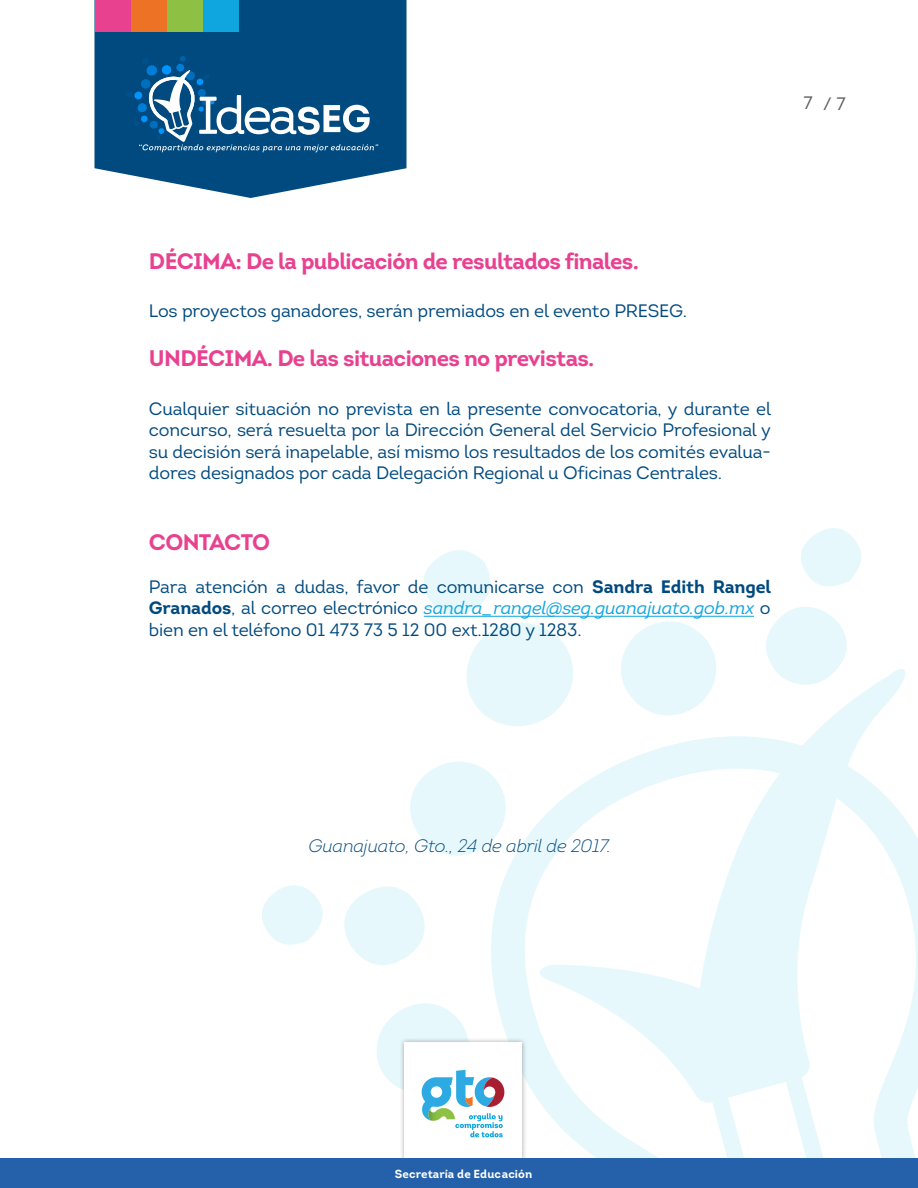
<style>
.page{position:relative;width:918px;height:1188px;background:#fff}
.page>*{position:absolute;margin:0;border:0;box-sizing:border-box;transform-origin:0 0}
.t1{font:700 22.5px "Intro";letter-spacing:-.03em;color:#e84190}
.t2{font:18px/21.6px "Intro";letter-spacing:-.01em;color:#004a7f;text-align:justify}
.t3{font:italic 300 18px "Intro";letter-spacing:-.01em;color:#004a7f}
.t4{font:18px "Intro";color:#5f5e5e}
.t5{font:700 11.7px "Intro";color:#fff}
.s1{font-family:"Intro Book Caps"}
.s2{font-weight:700}
.s3{font-style:italic;color:#0fa5df}
</style>
<div class="page">
<svg style="left:466px;top:623px;width:107px;height:90px"></svg>
<svg style="left:410px;top:762px;width:73px;height:94px"></svg>
<svg style="left:621px;top:621px;width:95px;height:91px"></svg>
<svg style="left:766px;top:607px;width:81px;height:55px"></svg>
<svg style="left:423px;top:550px;width:71px;height:66px"></svg>
<svg style="left:262px;top:885px;width:61px;height:60px"></svg>
<svg style="left:801px;top:528px;width:61px;height:58px"></svg>
<svg style="left:483px;top:712px;width:435px;height:447px"></svg>
<svg style="left:691px;top:662px;width:224px;height:441px"></svg>
<svg style="left:339px;top:887px;width:504px;height:272px"></svg>
<div style="left:0;top:1159px;width:918px;height:29px;background:#2561ab"></div>
<svg style="left:94px;top:0;width:312px;height:198px;fill:#004a7f"></svg>
<svg style="left:126px;top:56px;width:252px;height:97px"></svg>
<div style="left:95px;top:1px;width:36px;height:31px;background:#e84190"></div>
<div style="left:167px;top:1px;width:36px;height:31px;background:#8ec043"></div>
<div style="left:131px;top:1px;width:36px;height:31px;background:#ee7225"></div>
<div style="left:203px;top:1px;width:35px;height:31px;background:#0fa5df"></div>
<hr style="left:424px;top:616px;width:330px;height:1px;background:#0fa5df">
<p class="t4" style="left:804px;top:92px;width:44px"><span class="s1">7</span> / 7</p>
<p class="t1" style="left:149px;top:247px;width:492px">DÉCIMA: De la publicación de resultados finales.</p>
<p class="t2" style="left:149px;top:301px;width:540px">Los proyectos ganadores, serán premiados en el evento PRESEG.</p>
<p class="t1" style="left:149px;top:344px;width:447px">UNDÉCIMA. De las situaciones no previstas.</p>
<p class="t2" style="left:149px;top:398px;width:624px">Cualquier situación no prevista en la presente convocatoria, y durante el concurso, será resuelta por la Dirección General del Servicio Profesional y su decisión será inapelable, así mismo los resultados de los comités evalua&shy;dores designados por cada Delegación Regional u Oficinas Centrales.</p>
<p class="t1" style="left:149px;top:527px;width:123px">CONTACTO</p>
<p class="t2" style="left:149px;top:576px;width:624px">Para atención a dudas, favor de comunicarse con <span class="s2">Sandra Edith Rangel Granados</span>, al correo electrónico <span class="s3">sandra_rangel@seg.guanajuato.gob.mx</span> o bien en el teléfono 01 473 73 5 12 00 ext.1280 y 1283.</p>
<p class="t3" style="left:309px;top:835px;width:304px">Guanajuato, Gto., 24 de abril de 2017.</p>
<p class="t5" style="left:395px;top:1166px;width:139px">Secretaría de Educación</p>
</div>
